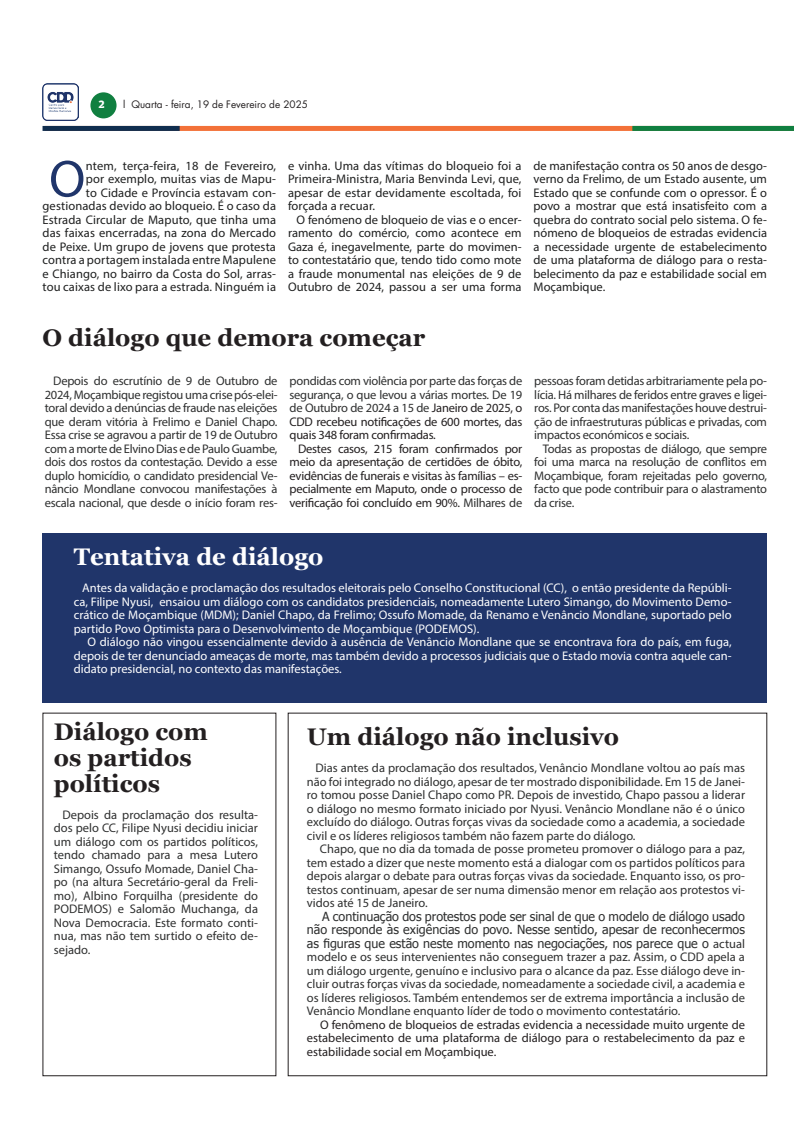
<style>
.page{position:relative;width:794px;height:1134px;background:#fff}
.page>*{position:absolute;margin:0;border:0;box-sizing:border-box;transform-origin:0 0}
.t1{font:52.6px "Myriad Pro";color:#20356a}
.t2{font:700 24px/26px "Georgia";color:#231f20}
.t3{font:700 24px "Georgia";color:#fff}
.t4{font:12.5px/13.5px "Myriad Pro";letter-spacing:-.01em;color:#2f3030;text-align:justify}
.t5{font:12.5px/13.5px "Myriad Pro";letter-spacing:.01em;color:#1f2020;text-align:justify}
.t6{font:12.5px/13.5px "Myriad Pro";color:#fff;text-align:justify}
.t7{font:12.5px/13.5px "Myriad Pro";letter-spacing:-.005em;color:#231f20;text-align:justify}
.t8{font:12.5px/13.5px "Tahoma";color:#2f3030;text-align:justify}
.t9{font:10px "Futura LT";color:#231f20}
.t10{font:700 10px "Popular";color:#fff}
.s1{color:#231f20}
.s2{color:#2f3030}
.s3{font-family:"Myriad Pro"}
</style>
<div class="page">
<div style="left:45px;top:126px;width:749px;height:5px;background:#f37138"></div>
<div style="left:632px;top:126px;width:162px;height:5px;background:#107f40"></div>
<div style="left:43px;top:126px;width:137px;height:5px;background:#102e4f"></div>
<div style="left:90px;top:92px;width:27px;height:26px;background:#107f40;border-radius:50%"></div>
<img style="left:42px;top:84px;width:37px;height:36px">
<div style="left:43px;top:533px;width:724px;height:170px;background:#20356a"></div>
<p class="t10" style="left:99px;top:98px;width:7px">2</p>
<p class="t9" style="left:123px;top:98px;width:186px">l Quarta - feira, 19 de Fevereiro de 2025</p>
<p class="t5" style="left:43px;top:158px;width:235px;text-align:right">ntem, terça-feira, 18 de Fevereiro,<br>por exemplo, muitas vias de Mapu-<br>to Cidade e Província estavam con&shy;gestionadas devido ao bloqueio. É o caso da Estrada Circular de Maputo, que tinha uma das faixas encerradas, na zona do Mercado de Peixe. Um grupo de jovens que protesta contra a portagem instalada entre Mapulene e Chiango, no bairro da Costa do Sol, arras&shy;tou caixas de lixo para a estrada. Ninguém ia</p>
<p class="t5" style="left:288px;top:158px;width:235px">e vinha. Uma das vítimas do bloqueio foi a Primeira-Ministra, Maria Benvinda Levi, que, apesar de estar devidamente escoltada, foi forçada a recuar.</p>
<h1 class="t1" style="left:49px;top:146px;width:38px">O</h1>
<p class="t5" style="left:288px;top:212px;width:235px;text-indent:8px">O fenómeno de bloqueio de vias e o encer&shy;ramento do comércio, como acontece em Gaza é, inegavelmente, parte do movimen&shy;to contestatário que, tendo tido como mote a fraude monumental nas eleições de 9 de Outubro de 2024, passou a ser uma forma</p>
<p class="t5" style="left:533px;top:158px;width:235px">de manifestação contra os 50 anos de desgo&shy;verno da Frelimo, de um Estado ausente, um Estado que se confunde com o opressor. É o povo a mostrar que está insatisfeito com a quebra do contrato social pelo sistema. O fe&shy;nómeno de bloqueios de estradas evidencia a necessidade urgente de estabelecimento de uma plataforma de diálogo para o resta&shy;belecimento da paz e estabilidade social em Moçambique.</p>
<h2 class="t2" style="left:43px;top:323px;width:384px">O diálogo que demora começar</h2>
<p class="t4" style="left:45px;top:374px;width:234px;text-indent:9px">Depois do escrutínio de 9 de Outubro de 2024, Moçambique registou uma crise pós-elei&shy;toral devido a denúncias de fraude nas eleições que deram vitória à Frelimo e Daniel Chapo.<br>Essa crise se agravou a partir de 19 de Outubro com a morte de Elvino Dias e de Paulo Guambe, dois dos rostos da contestação. Devido a esse duplo homicídio, o candidato presidencial Ve&shy;nâncio Mondlane convocou manifestações à escala nacional, que desde o início foram res-</p>
<p class="t4" style="left:289px;top:374px;width:234px">pondidas com violência por parte das forças de segurança, o que levou a várias mortes. De 19 de Outubro de 2024 a 15 de <span class="s1">Janeiro de 2025, o CDD recebeu notificações de 600 mortes, das quais 348 foram confirmadas.</span></p>
<p class="t7" style="left:289px;top:442px;width:234px;text-indent:9px">Destes casos, 215 foram confirmados por meio da apresentação de certidões de óbito, evidências de funerais e visitas às famílias – es&shy;pecialmente em Maputo, onde o processo de verificação foi concluído em 90%. <span class="s2">Milhares de</span></p>
<p class="t4" style="left:534px;top:374px;width:234px">pessoas foram detidas arbitrariamente pela po&shy;lícia. Há milhares de feridos entre graves e ligei&shy;ros. Por conta das manifestações houve destrui&shy;ção de infraestruturas públicas e privadas, com impactos económicos e sociais.</p>
<p class="t4" style="left:534px;top:442px;width:234px;text-indent:8px">Todas as propostas de diálogo, que sempre foi uma marca na resolução de conflitos em Moçambique, foram rejeitadas pelo governo, facto que pode contribuir para o alastramento da crise.</p>
<h2 class="t3" style="left:74px;top:539px;width:251px">Tentativa de diálogo</h2>
<p class="t6" style="left:74px;top:581px;width:659px;text-indent:8px">Antes da validação e proclamação dos resultados eleitorais pelo Conselho Constitucional (CC), o então presidente da Repúbli&shy;ca, Filipe Nyusi, ensaiou um diálogo com os candidatos presidenciais, nomeadamente Lutero Simango, do Movimento Demo&shy;crático de Moçambique (MDM); Daniel Chapo, da Frelimo; Ossufo Momade, da Renamo e Venâncio Mondlane, suportado pelo partido Povo Optimista para o Desenvolvimento de Moçambique (PODEMOS).</p>
<p class="t6" style="left:74px;top:635px;width:659px;text-indent:14px">O diálogo não vingou essencialmente devido à ausência de Venâncio Mondlane que se encontrava fora do país, em fuga, depois de ter denunciado ameaças de morte, mas também devido a processos judiciais que o Estado movia contra aquele can&shy;didato presidencial, no contexto das manifestações.</p>
<h2 class="t2" style="left:54px;top:717px;width:155px">Diálogo com os partidos políticos</h2>
<p class="t4" style="left:54px;top:807px;width:206px;text-indent:9px">Depois da proclamação dos resulta&shy;dos pelo CC, Filipe Nyusi decidiu iniciar um diálogo com os partidos políticos, tendo chamado para a mesa Lutero Simango, Ossufo Momade, Daniel Cha&shy;po (na altura Secretário-geral da Freli&shy;mo), Albino Forquilha (presidente do PODEMOS) e Salomão Muchanga, da Nova Democracia. Este formato conti&shy;nua, mas não tem surtido o efeito de&shy;sejado.</p>
<h2 class="t2" style="left:307px;top:723px;width:314px">Um diálogo não inclusivo</h2>
<p class="t4" style="left:307px;top:761px;width:440px;text-indent:8px">Dias antes da proclamação dos resultados, Venâncio Mondlane voltou ao país mas não foi integrado no diálogo, apesar de ter mostrado disponibilidade. Em 15 de Janei&shy;ro tomou posse Daniel Chapo como PR. Depois de investido, Chapo passou a liderar o diálogo no mesmo formato iniciado por Nyusi. Venâncio Mondlane não é o único excluído do diálogo. Outras forças vivas da sociedade como a academia, a sociedade civil e os líderes religiosos também não fazem parte do diálogo.</p>
<p class="t4" style="left:307px;top:842px;width:440px;text-indent:13px">Chapo, que no dia da tomada de posse prometeu promover o diálogo para a paz, tem estado a dizer que neste momento está a dialogar com os partidos políticos para depois alargar o debate para outras forças vivas da sociedade. Enquanto isso, os pro&shy;testos continuam, apesar de ser numa dimensão menor em relação aos protestos vi&shy;vidos até 15 de Janeiro.</p>
<p class="t8" style="left:307px;top:909px;width:439px;text-indent:15px">A continuação dos protestos pode ser sinal de que o modelo de diálogo usado não responde às exigências do povo. Nesse sentido, apesar de reconhecermos as figuras que estão neste momento nas negociações, nos parece que o <span class="s3">actual</span></p>
<p class="t4" style="left:307px;top:950px;width:439px">modelo e os seus intervenientes não conseguem trazer a paz. Assim, o CDD apela a um diálogo urgente, genuíno e inclusivo para o alcance da paz. Esse diálogo deve in&shy;cluir outras forças vivas da sociedade, nomeadamente a sociedade civil, a academia e os líderes religiosos. Também entendemos ser de extrema importância a inclusão de Venâncio Mondlane enquanto líder de todo o movimento contestatário.</p>
<p class="t7" style="left:307px;top:1018px;width:439px;text-indent:13px">O fenômeno de bloqueios de estradas evidencia a necessidade muito urgente de estabelecimento de uma plataforma de diálogo para o restabelecimento da paz e estabilidade social em Moçambique.</p>
</div>
